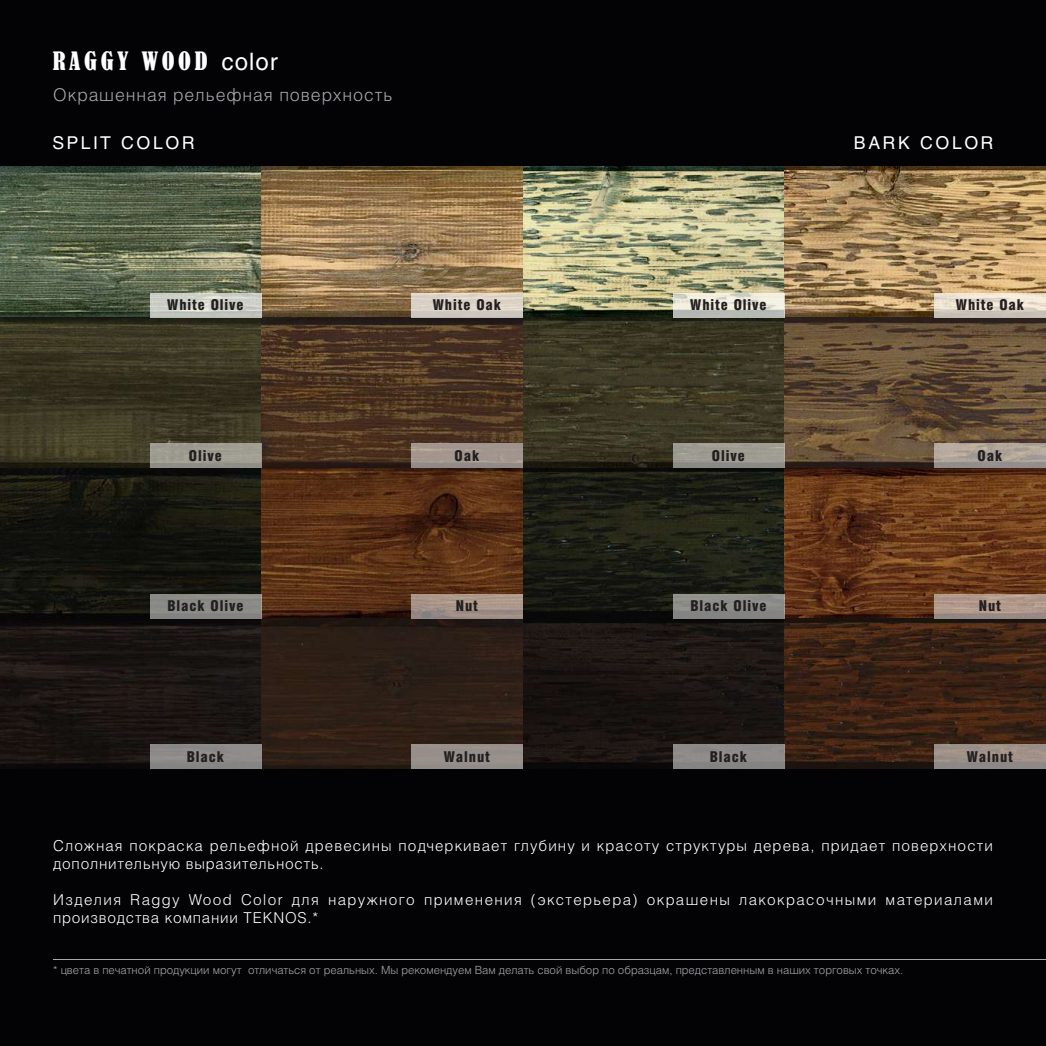
<style>
.page{position:relative;width:1046px;height:1046px;background:#fff}
.page>*{position:absolute;margin:0;border:0;box-sizing:border-box;transform-origin:0 0}
.t1{font:condensed 23.75px "Bernard";letter-spacing:.15em;color:#fff}
.t2{font:300 17.5px "Helios";letter-spacing:.05em;color:#a8a9ad}
.t3{font:17.5px "Helios";color:#fff}
.t4{font:300 15px/18px "Helios";letter-spacing:.07em;color:#fff}
.t5{font:300 15px/18px "Helios";letter-spacing:.09em;color:#fff}
.t6{font:900 15px "Helios Cond";letter-spacing:.06em;color:#231f20}
.t7{font:300 11.25px "Helios";color:#a8a9ad}
.s1{font-family:"Helios";font-stretch:normal}
</style>
<div class="page">
<div style="left:0;top:0;width:1045px;height:1045px;background:#030305"></div>
<hr style="left:53px;top:958px;width:992px;height:1px;background:#a8a9ad">
<img style="left:0;top:167px;width:1045px;height:601px">
<div style="left:411px;top:744px;width:112px;height:24px;background:#978f8b"></div>
<div style="left:150px;top:744px;width:111px;height:24px;background:#8d8988"></div>
<svg style="left:150px;top:293px;width:111px;height:24px;background:#cbcec6"></svg>
<svg style="left:411px;top:293px;width:112px;height:24px;background:#d9d0c5"></svg>
<svg style="left:411px;top:443px;width:112px;height:25px;background:#9f948d"></svg>
<svg style="left:411px;top:593px;width:112px;height:25px;background:#a18e83"></svg>
<svg style="left:150px;top:443px;width:111px;height:25px;background:#9b998f"></svg>
<div style="left:150px;top:593px;width:111px;height:25px;background:#8a8a87"></div>
<svg style="left:934px;top:744px;width:111px;height:24px;background:#9a8e88"></svg>
<div style="left:673px;top:744px;width:111px;height:24px;background:#8e8a88"></div>
<svg style="left:673px;top:293px;width:111px;height:24px;background:#dadacf"></svg>
<svg style="left:934px;top:293px;width:111px;height:24px;background:#e2d8ca"></svg>
<svg style="left:934px;top:443px;width:111px;height:25px;background:#a89f96"></svg>
<svg style="left:934px;top:593px;width:111px;height:25px;background:#a99285"></svg>
<svg style="left:673px;top:443px;width:111px;height:25px;background:#99978e"></svg>
<div style="left:673px;top:593px;width:111px;height:25px;background:#8a8b87"></div>
<h1 class="t1" style="left:53px;top:47px;width:227px">RAGGY WOOD <span class="s1">color</span></h1>
<h2 class="t2" style="left:53px;top:84px;width:340px">Окрашенная рельефная поверхность</h2>
<h2 class="t3" style="left:52px;top:133px;width:144px">SPLIT COLOR</h2>
<h2 class="t3" style="left:853px;top:133px;width:141px">BARK COLOR</h2>
<h3 class="t6" style="left:167px;top:296px;width:78px">White Olive</h3>
<h3 class="t6" style="left:433px;top:296px;width:70px">White Oak</h3>
<h3 class="t6" style="left:690px;top:296px;width:78px">White Olive</h3>
<h3 class="t6" style="left:955px;top:296px;width:70px">White Oak</h3>
<h3 class="t6" style="left:189px;top:446px;width:34px">Olive</h3>
<h3 class="t6" style="left:454px;top:446px;width:26px">Oak</h3>
<h3 class="t6" style="left:711px;top:446px;width:34px">Olive</h3>
<h3 class="t6" style="left:977px;top:446px;width:26px">Oak</h3>
<h3 class="t6" style="left:167px;top:597px;width:78px">Black Olive</h3>
<h3 class="t6" style="left:456px;top:597px;width:24px">Nut</h3>
<h3 class="t6" style="left:690px;top:597px;width:78px">Black Olive</h3>
<h3 class="t6" style="left:978px;top:597px;width:24px">Nut</h3>
<h3 class="t6" style="left:187px;top:747px;width:39px">Black</h3>
<h3 class="t6" style="left:444px;top:747px;width:48px">Walnut</h3>
<h3 class="t6" style="left:709px;top:747px;width:39px">Black</h3>
<h3 class="t6" style="left:966px;top:747px;width:48px">Walnut</h3>
<h3 class="t4" style="left:53px;top:836px;width:941px">Сложная покраска рельефной древесины подчеркивает глубину и красоту структуры дерева, придает поверхности дополнительную выразительность.</h3>
<h3 class="t5" style="left:53px;top:890px;width:941px">Изделия Raggy Wood Color для наружного применения (экстерьера) окрашены лакокрасочными материалами производства компании TEKNOS.*</h3>
<p class="t7" style="left:53px;top:963px;width:851px">* цвета в печатной продукции могут отличаться от реальных. Мы рекомендуем Вам делать свой выбор по образцам, представленным в наших торговых точках.</p>
</div>
